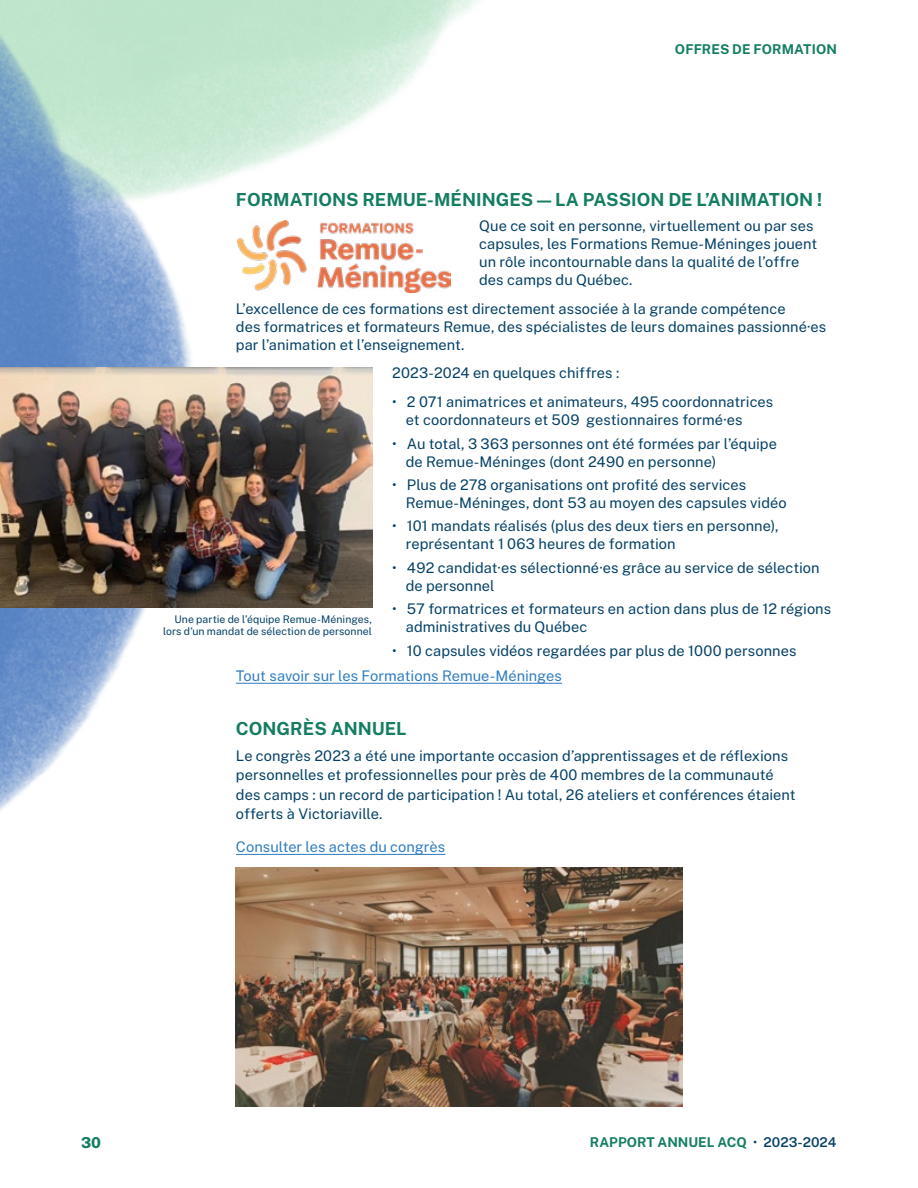
<style>
.page{position:relative;width:918px;height:1188px;background:#fff}
.page>*{position:absolute;margin:0;border:0;box-sizing:border-box;transform-origin:0 0}
.t1{font:700 18px "Public Sans";color:#147d63}
.t2{font:800 15px "Public Sans";color:#147d63}
.TXT___courant{font:14.7px/18px "Public Sans";letter-spacing:.005em;color:#054166}
.TXT___Courant___Liste_puces{font:14.7px/18px "Public Sans";letter-spacing:.005em;color:#054166}
.TXT___courant-2{font:14.7px "Public Sans";color:#2f7dc1}
.TXT___courant-3{font:700 13.5px "Public Sans";color:#147d63}
.TXT___Note_et_bas_de_page{font:10.5px/12.6px "Public Sans";letter-spacing:.005em;color:#054166;text-align:right}
.s1{font-weight:400;color:#054166}
.s2{font-weight:600;color:#054166}
</style>
<div class="page">
<img style="left:217px;top:0;width:262px;height:221px">
<img style="left:0;top:0;width:217px;height:811px">
<hr style="left:236px;top:683px;width:326px;height:1px;background:#2f7dc1">
<hr style="left:236px;top:854px;width:209px;height:1px;background:#2f7dc1">
<img style="left:237px;top:221px;width:214px;height:72px">
<img style="left:236px;top:867px;width:446px;height:240px">
<img style="left:0;top:367px;width:372px;height:240px">
<p class="TXT___courant-3" style="left:675px;top:39px;width:164px">OFFRES DE FORMATION</p>
<h2 class="t1" style="left:236px;top:187px;width:588px">FORMATIONS REMUE-MÉNINGES — LA PASSION DE L’ANIMATION !</h2>
<p class="TXT___courant" style="left:479px;top:216px;width:340px">Que ce soit en personne, virtuellement ou par ses capsules, les Formations Remue-Méninges jouent un rôle incontournable dans la qualité de l’offre des camps du Québec.</p>
<p class="TXT___courant" style="left:236px;top:298px;width:592px">L’excellence de ces formations est directement associée à la grande compétence<br>des formatrices et formateurs Remue, des spécialistes de leurs domaines passionné·es par l’animation et l’enseignement.</p>
<p class="TXT___courant" style="left:392px;top:363px;width:228px">2023-2024 en quelques chiffres :</p>
<p class="TXT___Courant___Liste_puces" style="left:406px;top:392px;width:369px;text-indent:-14px">• 2 071 animatrices et animateurs, 495 coordonnatrices et coordonnateurs et 509 gestionnaires formé·es</p>
<p class="TXT___Courant___Liste_puces" style="left:406px;top:433px;width:373px;text-indent:-14px">• Au total, 3 363 personnes ont été formées par l’équipe de Remue-Méninges (dont 2490 en personne)</p>
<p class="TXT___Courant___Liste_puces" style="left:406px;top:475px;width:382px;text-indent:-14px">• Plus de 278 organisations ont profité des services<br>Remue-Méninges, dont 53 au moyen des capsules vidéo</p>
<p class="TXT___Courant___Liste_puces" style="left:406px;top:516px;width:374px;text-indent:-14px">• 101 mandats réalisés (plus des deux tiers en personne), représentant 1 063 heures de formation</p>
<p class="TXT___Courant___Liste_puces" style="left:406px;top:558px;width:415px;text-indent:-14px">• 492 candidat·es sélectionné·es grâce au service de sélection de personnel</p>
<p class="TXT___Courant___Liste_puces" style="left:406px;top:599px;width:427px;text-indent:-14px">• 57 formatrices et formateurs en action dans plus de 12 régions administratives du Québec</p>
<p class="TXT___Courant___Liste_puces" style="left:392px;top:640px;width:406px">• 10 capsules vidéos regardées par plus de 1000 personnes</p>
<p class="TXT___courant-2" style="left:236px;top:665px;width:328px">Tout savoir sur les Formations Remue-Méninges</p>
<h2 class="t1" style="left:236px;top:715px;width:172px">CONGRÈS ANNUEL</h2>
<p class="TXT___courant" style="left:236px;top:745px;width:561px;line-height:19.5px">Le congrès 2023 a été une importante occasion d’apprentissages et de réflexions personnelles et professionnelles pour près de 400 membres de la communauté des camps : un record de participation ! Au total, 26 ateliers et conférences étaient offerts à Victoriaville.</p>
<p class="TXT___courant-2" style="left:236px;top:836px;width:211px">Consulter les actes du congrès</p>
<p class="TXT___Note_et_bas_de_page" style="left:163px;top:612px;width:210px">Une partie de l’équipe Remue-Méninges, lors d’un mandat de sélection de personnel</p>
<p class="t2" style="left:81px;top:1132px;width:22px">30</p>
<p class="TXT___courant-3" style="left:590px;top:1132px;width:248px">RAPPORT ANNUEL ACQ <span class="s1">•</span> <span class="s2">2023-2024</span></p>
</div>
